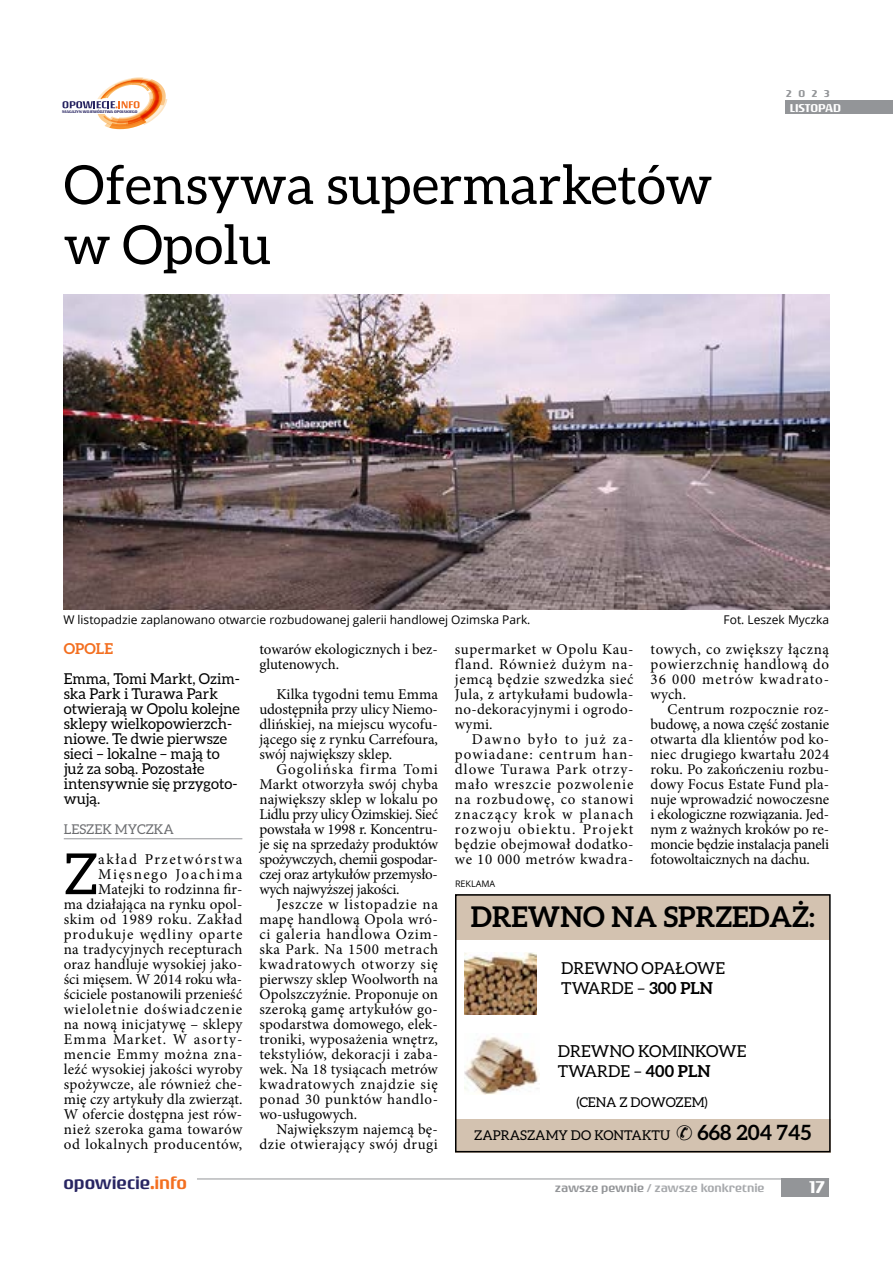
<style>
.page{position:relative;width:893px;height:1263px;background:#fff}
.page>*{position:absolute;margin:0;border:0;box-sizing:border-box;transform-origin:0 0}
.t1{font:56.85px "Aleo";color:#000}
.t2{font:54px/60px "Aleo";color:#000}
.t3{font:700 28.5px "Aleo";color:#000}
.t4{font:700 21px "Aleo";color:#000}
.t5{font:500 18px "Rogue Sans Ext";color:#282562}
.t6{font:500 18px "Rogue Sans Ext";color:#fff}
.t7{font:16.5px/19.8px "Aleo";color:#000}
.t8{font:15px/15px "Minion Pro";letter-spacing:.02em;color:#000;text-align:justify}
.t9{font:15px/15px "Aleo";color:#000}
.t10{font:15px/15px "Minion Pro";letter-spacing:-.005em;color:#000}
.t11{font:700 15px "Aleo";color:#f36f20}
.t12{font:13.5px "Aleo";color:#000}
.t13{font:13.5px "Aleo";color:#6d6e71}
.t14{font:12px "Open Sans";color:#000}
.t15{font:500 12px "Rogue Sans Ext";color:#a7a9ac}
.t16{font:500 12px "Rogue Sans Ext";color:#fff}
.t17{font:500 10.5px "Rogue Sans Ext";color:#939598}
.t18{font:9px "Open Sans";color:#000}
.t19{font:500 4.05px "Rogue Sans Ext";color:#282562;scale:1.04 1}
.s1{color:#f36f20}
.s2{font-weight:700}
.s3{color:#939598}
</style>
<div class="page">
<div style="left:785px;top:101px;width:108px;height:13px;background:#939598"></div>
<div style="left:782px;top:1178px;width:47px;height:18px;background:#939598"></div>
<hr style="left:197px;top:1178px;width:632px;height:1px;background:#939598">
<svg style="left:63px;top:77px;width:104px;height:52px"></svg>
<div style="left:455px;top:1119px;width:376px;height:33px;background:#d3c2b0"></div>
<div style="left:456px;top:894px;width:374px;height:45px;background:#d3c2b0"></div>
<hr style="left:64px;top:838px;width:178px;height:1px;background:#939598">
<div style="left:455px;top:894px;width:376px;height:258px;border:2px solid #000"></div>
<img style="left:464px;top:1036px;width:75px;height:59px">
<img style="left:464px;top:952px;width:73px;height:62px">
<img style="left:64px;top:294px;width:765px;height:315px">
<p class="t19" style="left:62px;top:109px;width:74px">MAGAZYN WOJEWÓDZTWA OPOLSKIEGO</p>
<h2 class="t2" style="left:64px;top:154px;width:650px">Ofensywa supermarketów w Opolu</h2>
<p class="t17" style="left:786px;top:87px;width:45px">2023</p>
<p class="t16" style="left:790px;top:101px;width:53px">LISTOPAD</p>
<p class="t14" style="left:63px;top:611px;width:469px">W listopadzie zaplanowano otwarcie rozbudowanej galerii handlowej Ozimska Park.</p>
<p class="t14" style="left:724px;top:611px;width:107px">Fot. Leszek Myczka</p>
<p class="t11" style="left:64px;top:640px;width:51px">OPOLE</p>
<p class="t9" style="left:64px;top:671px;width:178px">Emma, Tomi Markt, Ozim&shy;ska Park i Turawa Park otwierają w Opolu kolejne sklepy wielkopowierzch&shy;niowe. Te dwie pierwsze sieci – lokalne – mają to już za sobą. Pozostałe intensywnie się przygoto&shy;wują.</p>
<p class="t13" style="left:64px;top:822px;width:112px">LESZEK MYCZKA</p>
<h1 class="t1" style="left:64px;top:842px;width:36px">Z</h1>
<p class="t8" style="left:64px;top:852px;width:180px;text-align:right">akład Przetwórstwa<br>Mięsnego Joachima<br>Matejki to rodzinna fir-<br>ma działająca na rynku opol&shy;skim od 1989 roku. Zakład produkuje wędliny oparte na tradycyjnych recepturach oraz handluje wysokiej jako&shy;ści mięsem. W 2014 roku wła&shy;ściciele postanowili przenieść wieloletnie doświadczenie na nową inicjatywę – sklepy<br>Emma Market. W asorty&shy;mencie Emmy można zna&shy;leźć wysokiej jakości wyroby spożywcze, ale również che&shy;mię czy artykuły dla zwierząt.<br>W ofercie dostępna jest rów&shy;nież szeroka gama towarów od lokalnych producentów,</p>
<p class="t5" style="left:63px;top:1172px;width:125px">opowiecie<span class="s1">.info</span></p>
<p class="t10" style="left:259px;top:642px;width:180px">towarów ekologicznych i bez&shy;glutenowych.</p>
<p class="t8" style="left:259px;top:687px;width:180px;text-indent:17px">Kilka tygodni temu Emma udostępniła przy ulicy Niemo&shy;dlińskiej, na miejscu wycofu&shy;jącego się z rynku Carrefoura, swój największy sklep.</p>
<p class="t8" style="left:259px;top:762px;width:180px;text-indent:17px">Gogolińska firma Tomi Markt otworzyła swój chyba największy sklep w lokalu po Lidlu przy ulicy Ozimskiej. Sieć powstała w 1998 r. Koncentru&shy;je się na sprzedaży produktów spożywczych, chemii gospodar&shy;czej oraz artykułów przemysło&shy;wych najwyższej jakości.</p>
<p class="t8" style="left:259px;top:897px;width:180px;text-indent:17px">Jeszcze w listopadzie na mapę handlową Opola wró&shy;ci galeria handlowa Ozim&shy;ska Park. Na 1500 metrach kwadratowych otworzy się pierwszy sklep Woolworth na Opolszczyźnie. Proponuje on szeroką gamę artykułów go&shy;spodarstwa domowego, elek&shy;troniki, wyposażenia wnętrz, tekstyliów, dekoracji i zaba&shy;wek. Na 18 tysiącach metrów kwadratowych znajdzie się ponad 30 punktów handlo&shy;wo-usługowych.</p>
<p class="t8" style="left:259px;top:1122px;width:180px;text-align:right">Największym najemcą bę&shy;dzie otwierający swój drugi</p>
<p class="t8" style="left:455px;top:642px;width:180px">supermarket w Opolu Kau&shy;fland. Również dużym na&shy;jemcą będzie szwedzka sieć Jula, z artykułami budowla&shy;no-dekoracyjnymi i ogrodo&shy;wymi.</p>
<p class="t8" style="left:455px;top:732px;width:180px;text-indent:17px">Dawno było to już za&shy;powiadane: centrum han&shy;dlowe Turawa Park otrzy&shy;mało wreszcie pozwolenie na rozbudowę, co stanowi znaczący krok w planach rozwoju obiektu. Projekt będzie obejmował dodatko&shy;we 10 000 metrów kwadra-</p>
<p class="t18" style="left:455px;top:877px;width:42px">REKLAMA</p>
<p class="t8" style="left:651px;top:642px;width:180px">towych, co zwiększy łączną powierzchnię handlową do 36 000 metrów kwadrato&shy;wych.</p>
<p class="t8" style="left:651px;top:702px;width:180px;text-indent:17px">Centrum rozpocznie roz&shy;budowę, a nowa część zostanie otwarta dla klientów pod ko&shy;niec drugiego kwartału 2024 roku. Po zakończeniu rozbu&shy;dowy Focus Estate Fund pla&shy;nuje wprowadzić nowoczesne i ekologiczne rozwiązania. Jed&shy;nym z ważnych kroków po re&shy;moncie będzie instalacja paneli fotowoltaicznych na dachu.</p>
<h3 class="t3" style="left:471px;top:900px;width:345px">DREWNO NA SPRZEDAŻ:</h3>
<p class="t7" style="left:561px;top:958px;width:165px">DREWNO OPAŁOWE<br>TWARDE – <span class="s2">300 PLN</span></p>
<p class="t7" style="left:558px;top:1041px;width:190px">DREWNO KOMINKOWE<br>TWARDE – <span class="s2">400 PLN</span></p>
<p class="t12" style="left:576px;top:1095px;width:133px">(CENA Z DOWOZEM)</p>
<p class="t12" style="left:474px;top:1128px;width:198px">ZAPRASZAMY DO KONTAKTU</p>
<h3 class="t4" style="left:697px;top:1121px;width:115px">668 204 745</h3>
<p class="t15" style="left:555px;top:1181px;width:211px"><span class="s3">zawsze pewnie</span> / zawsze konkretnie</p>
<p class="t6" style="left:809px;top:1176px;width:18px">17</p>
</div>
